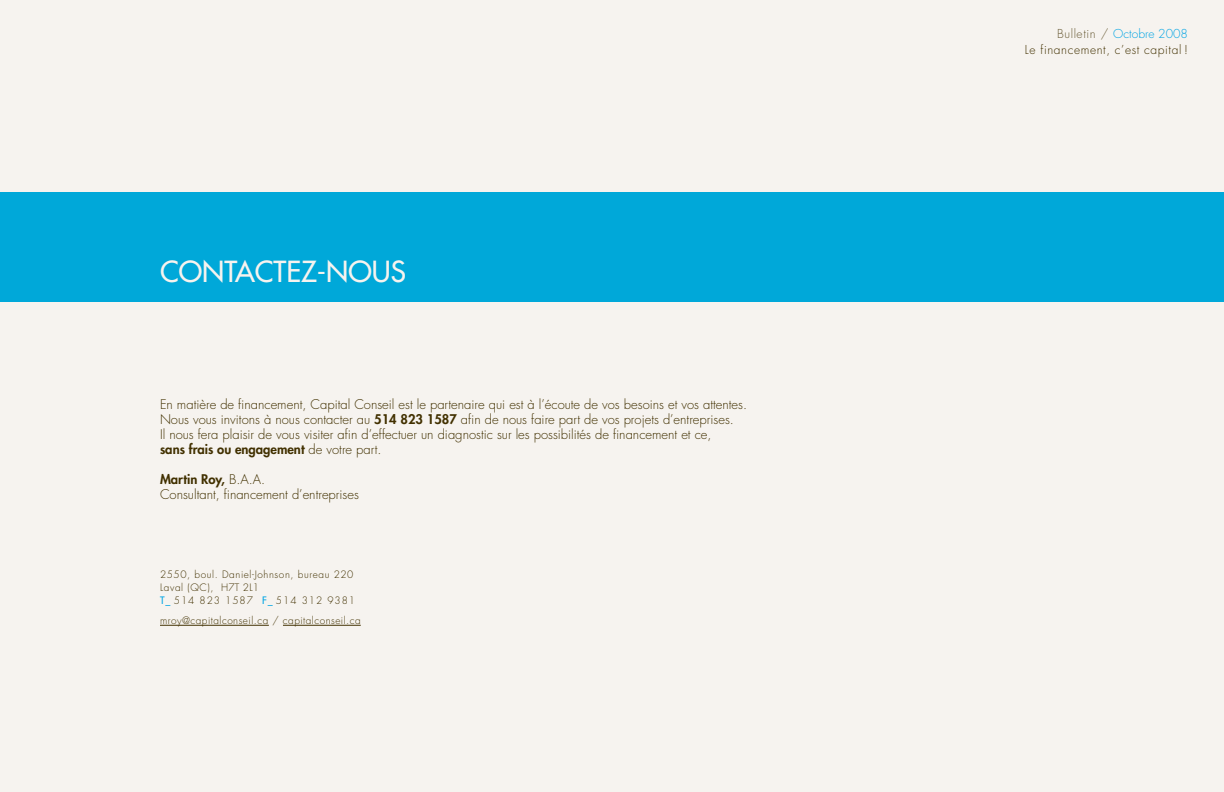
<style>
.page{position:relative;width:1224px;height:792px;background:#f6f3ef}
.page>*{position:absolute;margin:0;border:0;box-sizing:border-box;transform-origin:0 0}
.t1{font:28.3px "Futura";color:#f6f3ef}
.t2{font:300 13px/15px "Futura";color:#413000}
.t3{font:300 12px/16.5px "Futura";letter-spacing:.05em;color:#413000;text-align:right}
.t4{font:300 10px/13px "Futura";letter-spacing:.06em;color:#413000}
.s1{font-weight:800}
.s2{font-weight:400;color:#00a4e4}
.s3{color:#00a4e4}
.s4{color:#675933}
</style>
<div class="page">
<hr style="left:160px;top:625px;width:109px;height:1px;background:#413000">
<hr style="left:283px;top:625px;width:78px;height:1px;background:#413000">
<div style="left:0;top:192px;width:1224px;height:110px;background:#00a8d9"></div>
<h1 class="t1" style="left:160px;top:253px;width:248px">CONTACTEZ-NOUS</h1>
<p class="t2" style="left:160px;top:397px;width:589px">En matière de financement, Capital Conseil est le partenaire qui est à l’écoute de vos besoins et vos attentes.<br>Nous vous invitons à nous contacter au <span class="s1">514 823 1587</span> afin de nous faire part de vos projets d’entreprises.<br>Il nous fera plaisir de vous visiter afin d’effectuer un diagnostic sur les possibilités de financement et ce,<br><span class="s1">sans frais ou engagement</span> de votre part.</p>
<p class="t2" style="left:160px;top:472px;width:200px"><span class="s1">Martin Roy,</span> B.A.A.<br>Consultant, financement d’entreprises</p>
<p class="t4" style="left:160px;top:568px;width:197px">2550, boul. Daniel-Johnson, bureau 220<br>Laval (QC), H7T 2L1<br><span class="s2">T</span><span class="s3">_</span> 514 823 1587 <span class="s2">F</span><span class="s3">_</span> 514 312 9381</p>
<p class="t4" style="left:160px;top:614px;width:202px">mroy@capitalconseil.ca / capitalconseil.ca</p>
<p class="t3" style="left:1025px;top:25px;width:165px"><span class="s4">Bulletin /</span> <span class="s3">Octobre 2008<br></span>Le financement, c’est capital !</p>
</div>
